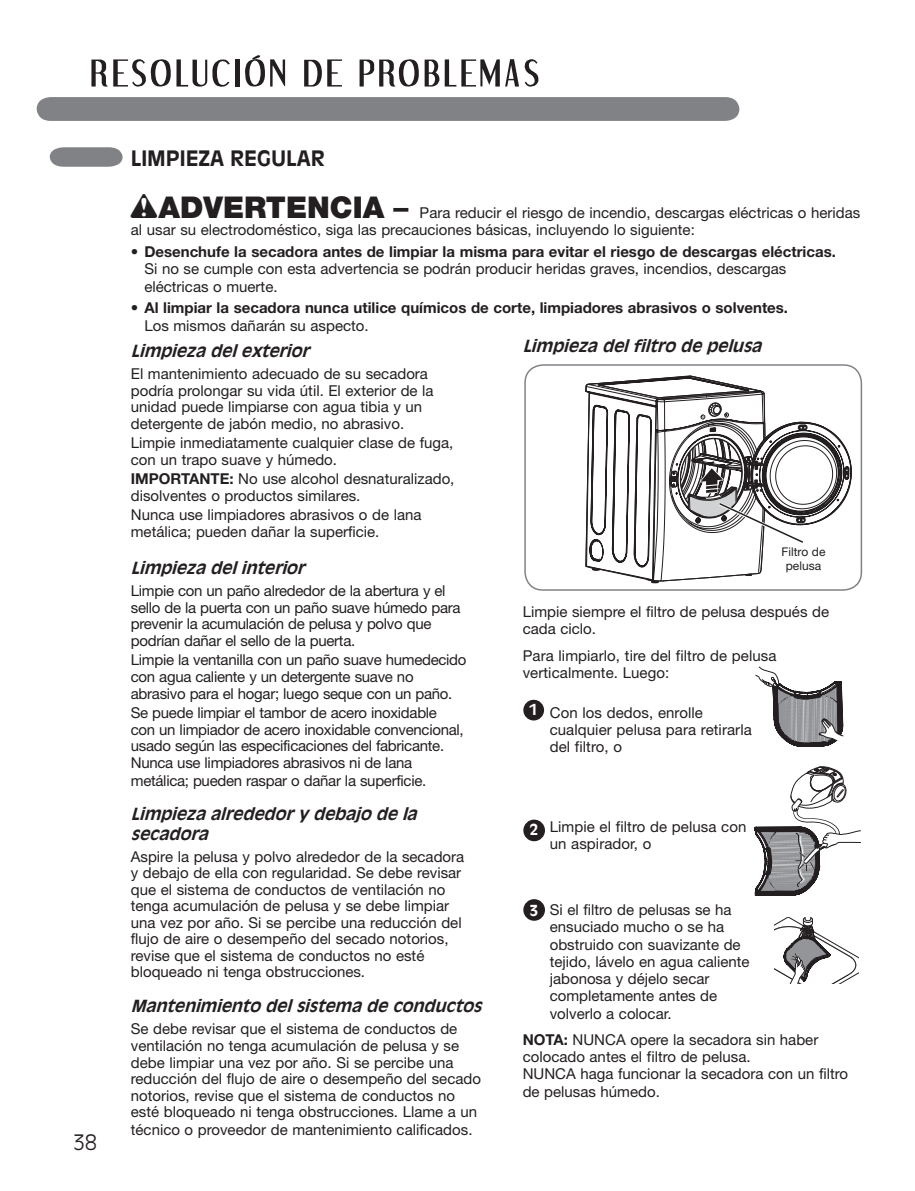
<style>
.page{position:relative;width:915px;height:1191px;background:#fff}
.page>*{position:absolute;margin:0;border:0;box-sizing:border-box;transform-origin:0 0}
.t1{font:700 21px "Antique Olive";color:#231f20}
.t2{font:300 21px "Antique Olive";color:#231f20}
.t3{font:italic 700 16.5px/19.5px "Antique Olive";color:#231f20}
.t4{font:15px/17.2px "Helvetica Neue";color:#231f20}
.t5{font:15px/16.8px "Helvetica Neue";letter-spacing:-.02em;color:#231f20}
.t6{font:700 15px "Helvetica Neue";color:#231f20}
.t7{font:700 15px "Antique Olive";color:#fff}
.t8{font:12px/13.5px "Helvetica Neue";color:#231f20;text-align:center}
.s1{font-weight:900;font-size:30px}
.s2{font-weight:700;font-size:30px}
.s3{font-weight:700}
</style>
<div class="page">
<svg style="left:37px;top:97px;width:702px;height:24px;background:#818386"></svg>
<div style="left:524px;top:700px;width:19px;height:19px;background:#231f20;border-radius:50%"></div>
<div style="left:523px;top:699px;width:21px;height:21px;border:2px solid #231f20;border-radius:50%"></div>
<div style="left:524px;top:820px;width:20px;height:20px;background:#231f20;border-radius:50%"></div>
<div style="left:523px;top:819px;width:21px;height:22px;border:2px solid #231f20;border-radius:50%"></div>
<div style="left:524px;top:900px;width:20px;height:20px;background:#231f20;border-radius:50%"></div>
<div style="left:523px;top:899px;width:21px;height:21px;border:2px solid #231f20;border-radius:50%"></div>
<svg style="left:755px;top:666px;width:89px;height:81px"></svg>
<svg style="left:754px;top:766px;width:106px;height:130px"></svg>
<svg style="left:774px;top:917px;width:84px;height:66px"></svg>
<svg style="left:91px;top:59px;width:139px;height:28px"></svg>
<hr style="left:235px;top:59px;width:4px;height:28px;background:#231f20">
<svg style="left:245px;top:55px;width:40px;height:32px"></svg>
<svg style="left:304px;top:59px;width:38px;height:28px"></svg>
<svg style="left:359px;top:59px;width:140px;height:28px"></svg>
<svg style="left:505px;top:59px;width:34px;height:28px"></svg>
<svg style="left:50px;top:147px;width:72px;height:20px"></svg>
<div style="left:524px;top:364px;width:337px;height:227px;border:2px solid #808285;border-radius:18px"></div>
<svg style="left:585px;top:375px;width:266px;height:215px"></svg>
<h1 class="t2" style="left:74px;top:1129px;width:25px">38</h1>
<h1 class="t1" style="left:131px;top:146px;width:195px">LIMPIEZA REGULAR</h1>
<p class="t4" style="left:131px;top:204px;width:730px;text-indent:28px"><span class="s1">ADVERTENCIA</span> <span class="s2">–</span> Para reducir el riesgo de incendio, descargas eléctricas o heridas al usar su electrodoméstico, siga las precauciones básicas, incluyendo lo siguiente:</p>
<p class="t6" style="left:131px;top:242px;width:706px">• Desenchufe la secadora antes de limpiar la misma para evitar el riesgo de descargas eléctricas.</p>
<p class="t4" style="left:144px;top:260px;width:643px">Si no se cumple con esta advertencia se podrán producir heridas graves, incendios, descargas eléctricas o muerte.</p>
<p class="t6" style="left:131px;top:299px;width:658px">• Al limpiar la secadora nunca utilice químicos de corte, limpiadores abrasivos o solventes.</p>
<p class="t4" style="left:144px;top:316px;width:225px">Los mismos dañarán su aspecto.</p>
<p class="t3" style="left:522px;top:336px;width:245px">Limpiezadelfiltro depelusa</p>
<p class="t3" style="left:131px;top:341px;width:185px">Limpiezadelexterior</p>
<p class="t4" style="left:131px;top:365px;width:304px;line-height:16.5px">El mantenimiento adecuado de su secadora podría prolongar su vida útil. El exterior de la unidad puede limpiarse con agua tibia y un detergente de jabón medio, no abrasivo.</p>
<p class="t4" style="left:131px;top:434px;width:324px;line-height:16.5px">Limpie inmediatamente cualquier clase de fuga, con un trapo suave y húmedo.</p>
<p class="t4" style="left:131px;top:470px;width:325px;line-height:16.5px"><span class="s3">IMPORTANTE:</span> No use alcohol desnaturalizado, disolventes o productos similares.</p>
<p class="t4" style="left:131px;top:506px;width:292px">Nunca use limpiadores abrasivos o de lana metálica; pueden dañar la superficie.</p>
<p class="t3" style="left:131px;top:558px;width:180px">Limpiezadelinterior</p>
<p class="t5" style="left:131px;top:581px;width:331px">Limpie con un paño alrededor de la abertura y el sello de la puerta con un paño suave húmedo para prevenir la acumulación de pelusa y polvo que podrían dañar el sello de la puerta.</p>
<p class="t5" style="left:131px;top:651px;width:337px">Limpie la ventanilla con un paño suave humedecido con agua caliente y un detergente suave no abrasivo para el hogar; luego seque con un paño.</p>
<p class="t5" style="left:131px;top:704px;width:334px">Se puede limpiar el tambor de acero inoxidable con un limpiador de acero inoxidable convencional, usado según las especificaciones del fabricante.<br>Nunca use limpiadores abrasivos ni de lana metálica; pueden raspar o dañar la superficie.</p>
<p class="t3" style="left:131px;top:804px;width:293px">Limpiezaalrededorydebajo dela secadora</p>
<p class="t4" style="left:131px;top:847px;width:335px;line-height:16.5px">Aspire la pelusa y polvo alrededor de la secadora y debajo de ella con regularidad. Se debe revisar que el sistema de conductos de ventilación no tenga acumulación de pelusa y se debe limpiar una vez por año. Si se percibe una reducción del flujo de aire o desempeño del secado notorios, revise que el sistema de conductos no esté bloqueado ni tenga obstrucciones.</p>
<p class="t3" style="left:131px;top:996px;width:357px">Mantenimiento delsistemadeconductos</p>
<p class="t4" style="left:131px;top:1020px;width:351px;line-height:16.8px">Se debe revisar que el sistema de conductos de ventilación no tenga acumulación de pelusa y se debe limpiar una vez por año. Si se percibe una reducción del flujo de aire o desempeño del secado notorios, revise que el sistema de conductos no esté bloqueado ni tenga obstrucciones. Llame a un técnico o proveedor de mantenimiento calificados.</p>
<p class="t8" style="left:781px;top:545px;width:45px">Filtro de pelusa</p>
<p class="t4" style="left:522px;top:603px;width:308px">Limpie siempre el filtro de pelusa después de cada ciclo.</p>
<p class="t4" style="left:522px;top:646px;width:255px">Para limpiarlo, tire del filtro de pelusa verticalmente. Luego:</p>
<p class="t4" style="left:549px;top:703px;width:203px">Con los dedos, enrolle cualquier pelusa para retirarla del filtro, o</p>
<p class="t7" style="left:529px;top:700px;width:10px">1</p>
<p class="t7" style="left:529px;top:820px;width:10px">2</p>
<p class="t4" style="left:549px;top:817px;width:198px">Limpie el filtro de pelusa con un aspirador, o</p>
<p class="t4" style="left:549px;top:900px;width:201px">Si el filtro de pelusas se ha ensuciado mucho o se ha obstruido con suavizante de tejido, lávelo en agua caliente jabonosa y déjelo secar completamente antes de volverlo a colocar.</p>
<p class="t4" style="left:522px;top:1030px;width:327px"><span class="s3">NOTA:</span> NUNCA opere la secadora sin haber colocado antes el filtro de pelusa.<br>NUNCA haga funcionar la secadora con un filtro de pelusas húmedo.</p>
<p class="t7" style="left:529px;top:901px;width:10px">3</p>
</div>
